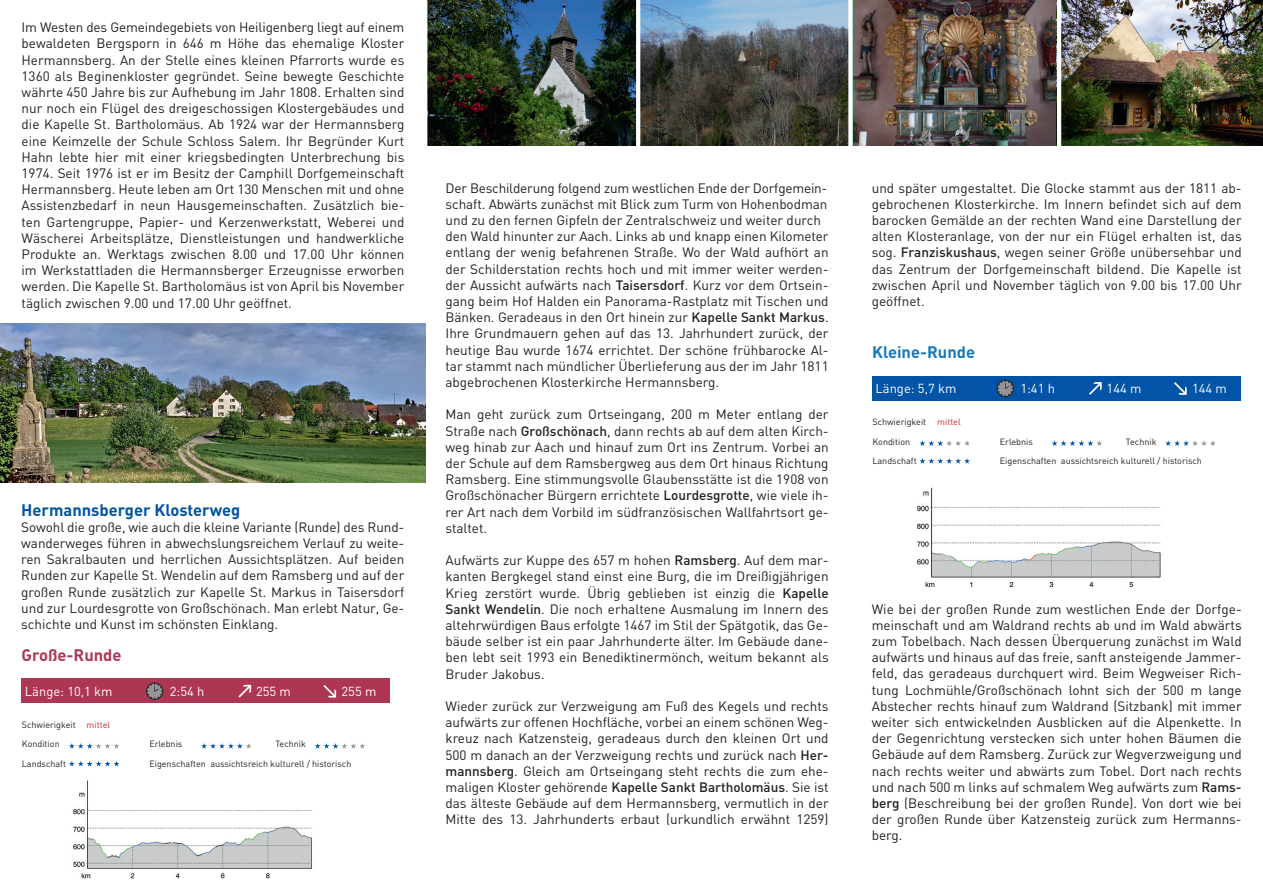
<style>
.page{position:relative;width:1263px;height:893px;background:#fff}
.page>*{position:absolute;margin:0;border:0;box-sizing:border-box;transform-origin:0 0}
.t1{font:700 16.5px "DIN";color:#0154a6}
.t2{font:700 16.5px "DIN";color:#1778be}
.t3{font:700 16.5px "DIN";color:#ae3653}
.t4{font:13.5px/16.2px "DIN";color:#231f20;text-align:justify}
.t5{font:12.9px "DIN";color:#fff}
.t6{font:9px/19.2px "DIN";color:#231f20}
.s1{color:#d1232a}
.s2{font-weight:500}
</style>
<div class="page">
<img style="left:853px;top:0;width:203px;height:146px">
<img style="left:1056px;top:0;width:206px;height:146px">
<img style="left:427px;top:0;width:209px;height:146px">
<svg style="left:640px;top:0;width:208px;height:146px;background:#525b5d"></svg>
<img style="left:0;top:324px;width:425px;height:159px">
<hr style="left:1057px;top:0;width:4px;height:153px;background:#fff">
<svg style="left:636px;top:0;width:1px;height:146px"></svg>
<div style="left:21px;top:678px;width:369px;height:25px;background:#ae3653"></div>
<svg style="left:146px;top:683px;width:17px;height:16px"></svg>
<svg style="left:238px;top:685px;width:13px;height:13px"></svg>
<svg style="left:323px;top:685px;width:13px;height:13px"></svg>
<svg style="left:69px;top:743px;width:50px;height:6px"></svg>
<svg style="left:201px;top:743px;width:51px;height:6px"></svg>
<svg style="left:315px;top:743px;width:50px;height:6px"></svg>
<svg style="left:69px;top:761px;width:50px;height:5px"></svg>
<div style="left:872px;top:376px;width:368px;height:24px;background:#0154a6"></div>
<svg style="left:997px;top:380px;width:16px;height:17px"></svg>
<svg style="left:1089px;top:382px;width:13px;height:13px"></svg>
<svg style="left:1174px;top:382px;width:13px;height:13px"></svg>
<svg style="left:919px;top:440px;width:51px;height:6px"></svg>
<svg style="left:1052px;top:440px;width:50px;height:6px"></svg>
<svg style="left:1165px;top:440px;width:51px;height:6px"></svg>
<svg style="left:919px;top:458px;width:51px;height:6px"></svg>
<img style="left:73px;top:780px;width:239px;height:99px">
<img style="left:917px;top:487px;width:244px;height:101px">
<p class="t4" style="left:22px;top:19px;width:384px">Im Westen des Gemeindegebiets von Heiligenberg liegt auf einem bewaldeten Bergsporn in 646 m Höhe das ehemalige Kloster Hermannsberg. An der Stelle eines kleinen Pfarrorts wurde es 1360 als Beginenkloster gegründet. Seine bewegte Geschichte währte 450 Jahre bis zur Aufhebung im Jahr 1808. Erhalten sind nur noch ein Flügel des dreigeschossigen Klostergebäudes und die Kapelle St. Bartholomäus. Ab 1924 war der Hermannsberg eine Keimzelle der Schule Schloss Salem. Ihr Begründer Kurt Hahn lebte hier mit einer kriegsbedingten Unterbrechung bis 1974. Seit 1976 ist er im Besitz der Camphill Dorfgemeinschaft Hermannsberg. Heute leben am Ort 130 Menschen mit und ohne Assistenzbedarf in neun Hausgemeinschaften. Zusätzlich bie&shy;ten Gartengruppe, Papier- und Kerzenwerkstatt, Weberei und Wäscherei Arbeitsplätze, Dienstleistungen und handwerkliche Produkte an. Werktags zwischen 8.00 und 17.00 Uhr können im Werkstattladen die Hermannsberger Erzeugnisse erworben werden. Die Kapelle St. Bartholomäus ist von April bis November täglich zwischen 9.00 und 17.00 Uhr geöffnet.</p>
<p class="t1" style="left:21px;top:499px;width:221px">Hermannsberger Klosterweg</p>
<p class="t4" style="left:21px;top:519px;width:385px">Sowohl die große, wie auch die kleine Variante (Runde) des Rund&shy;wanderweges führen in abwechslungsreichem Verlauf zu weite&shy;ren Sakralbauten und herrlichen Aussichtsplätzen. Auf beiden Runden zur Kapelle St. Wendelin auf dem Ramsberg und auf der großen Runde zusätzlich zur Kapelle St. Markus in Taisersdorf und zur Lourdesgrotte von Großschönach. Man erlebt Natur, Ge&shy;schichte und Kunst im schönsten Einklang.</p>
<p class="t3" style="left:22px;top:644px;width:102px">Große-Runde</p>
<p class="t5" style="left:25px;top:683px;width:89px">Länge: 10,1 km</p>
<p class="t5" style="left:170px;top:683px;width:36px">2:54 h</p>
<p class="t5" style="left:256px;top:683px;width:36px">255 m</p>
<p class="t5" style="left:341px;top:683px;width:36px">255 m</p>
<p class="t6" style="left:22px;top:715px;width:90px">Schwierigkeit <span class="s1">mittel<br></span>Kondition</p>
<p class="t6" style="left:149px;top:734px;width:35px">Erlebnis</p>
<p class="t6" style="left:275px;top:734px;width:32px">Technik</p>
<p class="t6" style="left:22px;top:754px;width:46px">Landschaft</p>
<p class="t6" style="left:149px;top:754px;width:204px">Eigenschaften aussichtsreich kulturell / historisch</p>
<p class="t4" style="left:445px;top:179px;width:385px;text-align:left">Der Beschilderung folgend zum westlichen Ende der Dorfgemein&shy;schaft. Abwärts zunächst mit Blick zum Turm von Hohenbodman und zu den fernen Gipfeln der Zentralschweiz und weiter durch den Wald hinunter zur Aach. Links ab und knapp einen Kilometer entlang der wenig befahrenen Straße. Wo der Wald aufhört an der Schilderstation rechts hoch und mit immer weiter werden&shy;der Aussicht aufwärts nach <span class="s2">Taisersdorf</span>. Kurz vor dem Ortsein&shy;gang beim Hof Halden ein Panorama-Rastplatz mit Tischen und Bänken. Geradeaus in den Ort hinein zur <span class="s2">Kapelle Sankt Markus</span>.<br>Ihre Grundmauern gehen auf das 13. Jahrhundert zurück, der heutige Bau wurde 1674 errichtet. Der schöne frühbarocke Al&shy;tar stammt nach mündlicher Überlieferung aus der im Jahr 1811 abgebrochenen Klosterkirche Hermannsberg.</p>
<p class="t4" style="left:445px;top:406px;width:385px">Man geht zurück zum Ortseingang, 200 m Meter entlang der Straße nach <span class="s2">Großschönach</span>, dann rechts ab auf dem alten Kirch&shy;weg hinab zur Aach und hinauf zum Ort ins Zentrum. Vorbei an der Schule auf dem Ramsbergweg aus dem Ort hinaus Richtung Ramsberg. Eine stimmungsvolle Glaubensstätte ist die 1908 von Großschönacher Bürgern errichtete <span class="s2">Lourdesgrotte</span>, wie viele ih&shy;rer Art nach dem Vorbild im südfranzösischen Wallfahrtsort ge&shy;staltet.</p>
<p class="t4" style="left:445px;top:552px;width:385px">Aufwärts zur Kuppe des 657 m hohen <span class="s2">Ramsberg</span>. Auf dem mar&shy;kanten Bergkegel stand einst eine Burg, die im Dreißigjährigen Krieg zerstört wurde. Übrig geblieben ist einzig die <span class="s2">Kapelle Sankt Wendelin</span>. Die noch erhaltene Ausmalung im Innern des altehrwürdigen Baus erfolgte 1467 im Stil der Spätgotik, das Ge&shy;bäude selber ist ein paar Jahrhunderte älter. Im Gebäude dane&shy;ben lebt seit 1993 ein Benediktinermönch, weitum bekannt als Bruder Jakobus.</p>
<p class="t4" style="left:445px;top:698px;width:385px">Wieder zurück zur Verzweigung am Fuß des Kegels und rechts aufwärts zur offenen Hochfläche, vorbei an einem schönen Weg&shy;kreuz nach Katzensteig, geradeaus durch den kleinen Ort und 500 m danach an der Verzweigung rechts und zurück nach <span class="s2">Her&shy;mannsberg</span>. Gleich am Ortseingang steht rechts die zum ehe&shy;maligen Kloster gehörende <span class="s2">Kapelle Sankt Bartholomäus</span>. Sie ist das älteste Gebäude auf dem Hermannsberg, vermutlich in der Mitte des 13. Jahrhunderts erbaut (urkundlich erwähnt 1259)</p>
<p class="t4" style="left:872px;top:179px;width:371px">und später umgestaltet. Die Glocke stammt aus der 1811 ab&shy;gebrochenen Klosterkirche. Im Innern befindet sich auf dem barocken Gemälde an der rechten Wand eine Darstellung der alten Klosteranlage, von der nur ein Flügel erhalten ist, das sog. <span class="s2">Franziskushaus</span>, wegen seiner Größe unübersehbar und das Zentrum der Dorfgemeinschaft bildend. Die Kapelle ist zwischen April und November täglich von 9.00 bis 17.00 Uhr geöffnet.</p>
<p class="t2" style="left:872px;top:341px;width:105px">Kleine-Runde</p>
<p class="t5" style="left:875px;top:381px;width:82px">Länge: 5,7 km</p>
<p class="t5" style="left:1020px;top:381px;width:36px">1:41 h</p>
<p class="t5" style="left:1107px;top:381px;width:36px">144 m</p>
<p class="t5" style="left:1192px;top:381px;width:36px">144 m</p>
<p class="t6" style="left:872px;top:412px;width:90px">Schwierigkeit <span class="s1">mittel<br></span>Kondition</p>
<p class="t6" style="left:1000px;top:432px;width:35px">Erlebnis</p>
<p class="t6" style="left:1126px;top:432px;width:32px">Technik</p>
<p class="t6" style="left:872px;top:451px;width:46px">Landschaft</p>
<p class="t6" style="left:1000px;top:451px;width:204px">Eigenschaften aussichtsreich kulturell / historisch</p>
<p class="t4" style="left:872px;top:600px;width:371px">Wie bei der großen Runde zum westlichen Ende der Dorfge&shy;meinschaft und am Waldrand rechts ab und im Wald abwärts zum Tobelbach. Nach dessen Überquerung zunächst im Wald aufwärts und hinaus auf das freie, sanft ansteigende Jammer&shy;feld, das geradeaus durchquert wird. Beim Wegweiser Rich&shy;tung Lochmühle/Großschönach lohnt sich der 500 m lange Abstecher rechts hinauf zum Waldrand (Sitzbank) mit immer weiter sich entwickelnden Ausblicken auf die Alpenkette. In der Gegenrichtung verstecken sich unter hohen Bäumen die Gebäude auf dem Ramsberg. Zurück zur Wegverzweigung und nach rechts weiter und abwärts zum Tobel. Dort nach rechts und nach 500 m links auf schmalem Weg aufwärts zum <span class="s2">Rams&shy;berg</span> (Beschreibung bei der großen Runde). Von dort wie bei der großen Runde über Katzensteig zurück zum Hermanns&shy;berg.</p>
</div>
